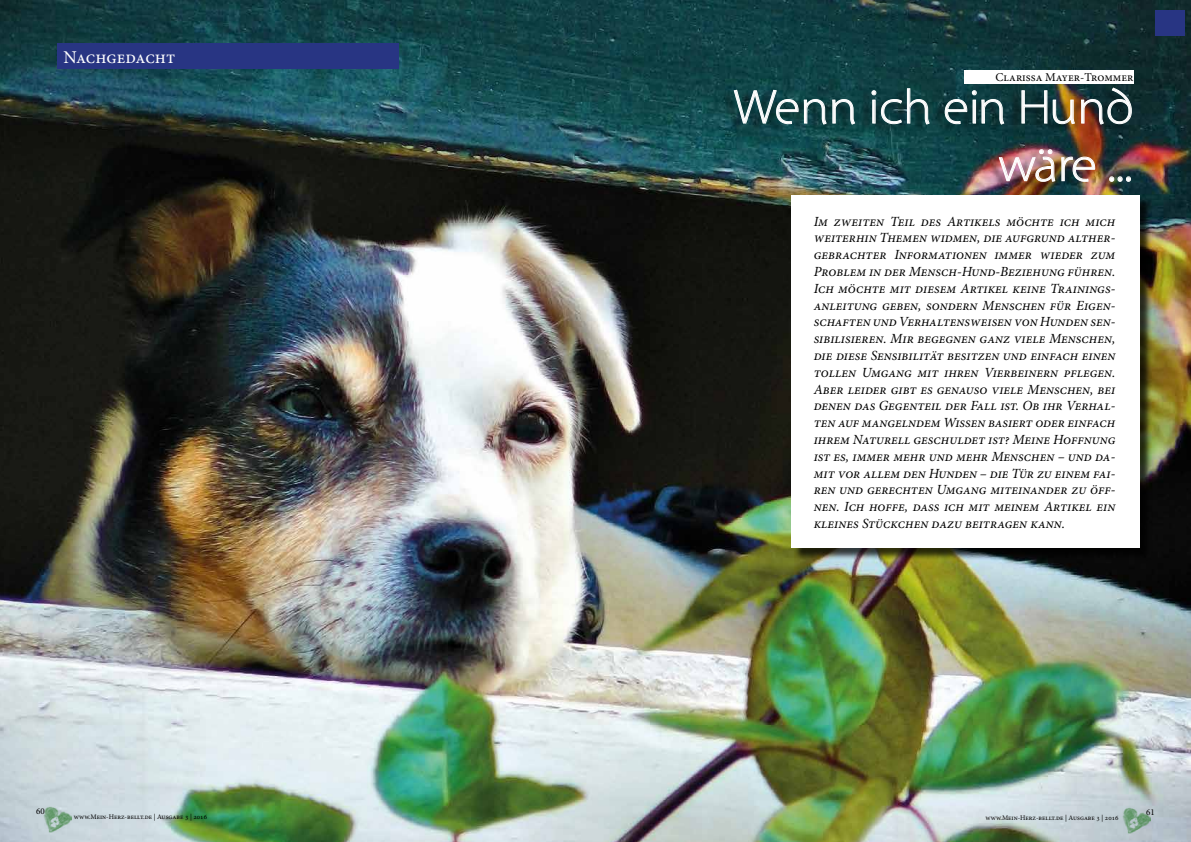
<style>
.page{position:relative;width:1191px;height:842px;background:#fff}
.page>*{position:absolute;margin:0;border:0;box-sizing:border-box;transform-origin:0 0}
.t1{font:48px/57.6px "Santana";color:#fff;text-align:right}
.t2{font:18px "Minion Pro";color:#fff}
.t3{font:italic 14px/16.8px "Minion Pro";color:#000;text-align:justify}
.t4{font:12px "Minion Pro";color:#000}
.t5{font:9px "Minion Pro";color:#000}
.t6{font:7px "Minion Pro";color:#000}
</style>
<div class="page">
<img style="left:0;top:0;width:1191px;height:842px">
<img style="left:43px;top:806px;width:28px;height:28px">
<img style="left:1122px;top:806px;width:28px;height:28px">
<div style="left:1155px;top:11px;width:29px;height:25px;background:#283583"></div>
<div style="left:721px;top:87px;width:408px;height:104px;background:#000;opacity:.5"></div>
<svg style="left:733px;top:89px;width:122px;height:36px;background:#335c5f"></svg>
<svg style="left:870px;top:88px;width:60px;height:37px;background:#31585b"></svg>
<svg style="left:944px;top:90px;width:60px;height:35px;background:#33585b"></svg>
<img style="left:1021px;top:87px;width:111px;height:38px">
<img style="left:998px;top:148px;width:97px;height:34px">
<svg style="left:1108px;top:176px;width:23px;height:6px"></svg>
<div style="left:793px;top:197px;width:359px;height:363px;background:#000;opacity:.75"></div>
<div style="left:791px;top:196px;width:348px;height:352px;background:#fff"></div>
<div style="left:964px;top:70px;width:169px;height:14px;background:#fff"></div>
<div style="left:58px;top:43px;width:341px;height:26px;background:#283583"></div>
<p class="t2" style="left:63px;top:45px;width:113px">Nachgedacht</p>
<p class="t5" style="left:36px;top:805px;width:10px">60</p>
<p class="t6" style="left:74px;top:812px;width:135px">www.Mein-Herz-bellt.de | Ausgabe 3 | 2016</p>
<p class="t4" style="left:995px;top:69px;width:140px">Clarissa Mayer-Trommer</p>
<h1 class="t1" style="left:734px;top:81px;width:401px">Wenn ich ein Hund wäre ...</h1>
<p class="t3" style="left:813px;top:213px;width:303px">Im zweiten Teil des Artikels möchte ich mich weiterhin Themen widmen, die aufgrund alther&shy;gebrachter Informationen immer wieder zum Problem in der Mensch-Hund-Beziehung führen.<br>Ich möchte mit diesem Artikel keine Trainings&shy;anleitung geben, sondern Menschen für Eigen&shy;schaften und Verhaltensweisen von Hunden sen&shy;sibilisieren. Mir begegnen ganz viele Menschen, die diese Sensibilität besitzen und einfach einen tollen Umgang mit ihren Vierbeinern pflegen.<br>Aber leider gibt es genauso viele Menschen, bei denen das Gegenteil der Fall ist. Ob ihr Verhal&shy;ten auf mangelndem Wissen basiert oder einfach ihrem Naturell geschuldet ist? Meine Hoffnung ist es, immer mehr und mehr Menschen – und da&shy;mit vor allem den Hunden – die Tür zu einem fai&shy;ren und gerechten Umgang miteinander zu öff&shy;nen. Ich hoffe, dass ich mit meinem Artikel ein kleines Stückchen dazu beitragen kann.</p>
<p class="t6" style="left:985px;top:813px;width:135px">www.Mein-Herz-bellt.de | Ausgabe 3 | 2016</p>
<p class="t5" style="left:1146px;top:806px;width:10px">61</p>
</div>
